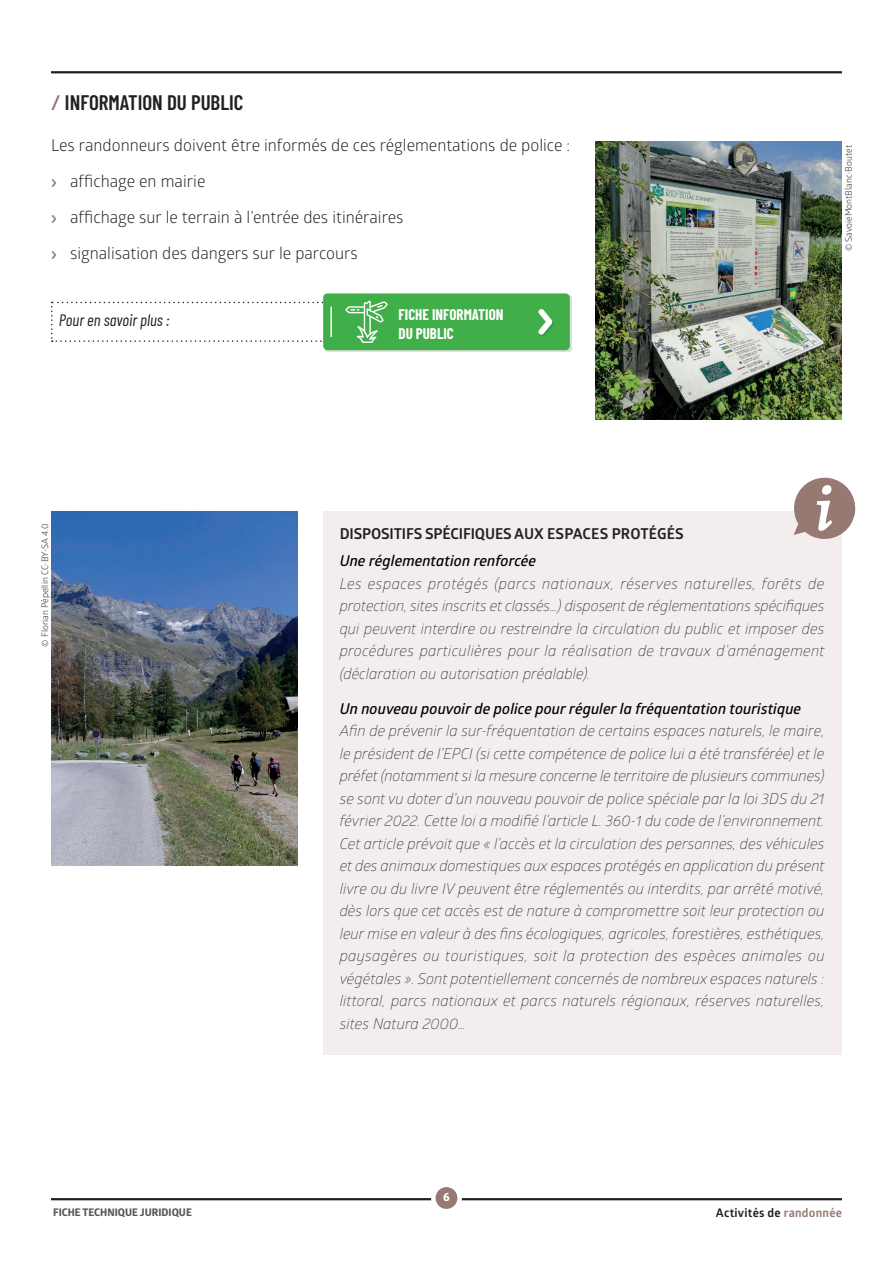
<style>
.page{position:relative;width:893px;height:1263px;background:#fff}
.page>*{position:absolute;margin:0;border:0;box-sizing:border-box;transform-origin:0 0}
.t1{font:600 21px "Barlow Condensed";color:#231f20}
.t2{font:16.5px/36px "Glober";color:#231f20}
.t3{font:italic 16.5px "Barlow Condensed";color:#231f20}
.t4{font:italic 300 15px/22.5px "Glober";color:#231f20;text-align:justify}
.t5{font:italic 600 15px "Glober";color:#000}
.t6{font:700 15px "Glober";letter-spacing:-.01em;color:#231f20}
.t7{font:700 15px/19.5px "Barlow Condensed";color:#fff}
.t8{font:700 12px "Glober";letter-spacing:.02em;color:#231f20}
.t9{font:700 12px "Globerx";color:#fff}
.t10{font:700 10.5px "Globerx";color:#57585a}
.t11{font:9px "Glober";color:#231f20}
.s1{color:#967972}
.s2{font-family:"Gravur";font-weight:700;font-stretch:condensed;color:#967972}
</style>
<div class="page">
<hr style="left:51px;top:71px;width:791px;height:2px;background:#231f20">
<hr style="left:51px;top:1198px;width:791px;height:2px;background:#231f20">
<svg style="left:433px;top:1185px;width:27px;height:26px"></svg>
<div style="left:431px;top:1182px;width:31px;height:31px;border:4px solid #fff;border-radius:50%"></div>
<img style="left:51px;top:511px;width:247px;height:355px">
<img style="left:595px;top:141px;width:247px;height:278px">
<div style="left:323px;top:511px;width:518px;height:543px;background:#f3eeed"></div>
<svg style="left:793px;top:477px;width:63px;height:64px"></svg>
<div style="left:325px;top:295px;width:246px;height:57px;background:#bfd3c0"></div>
<div style="left:323px;top:293px;width:247px;height:57px;background:#40ae49;border-radius:4px"></div>
<div style="left:540px;top:310px;width:14px;height:26px;background:#231f20;opacity:.15"></div>
<svg style="left:538px;top:309px;width:14px;height:26px"></svg>
<svg style="left:51px;top:301px;width:337px;height:42px"></svg>
<h1 class="t1" style="left:51px;top:88px;width:194px"><span class="s1">∕</span> INFORMATION DU PUBLIC</h1>
<p class="t2" style="left:51px;top:126px;width:521px">Les randonneurs doivent être informés de ces réglementations de police : <span class="s2">&gt;</span> affichage en mairie<br><span class="s2">&gt;</span> affichage sur le terrain à l’entrée des itinéraires<br><span class="s2">&gt;</span> signalisation des dangers sur le parcours</p>
<p class="t3" style="left:59px;top:308px;width:112px">Pour en savoir plus :</p>
<p class="t7" style="left:399px;top:304px;width:106px">FICHE INFORMATION<br>DU PUBLIC</p>
<p class="t11" style="left:842px;top:251px;width:107px;rotate:-90deg">© SavoieMontBlanc-Boutet</p>
<p class="t11" style="left:39px;top:647px;width:124px;rotate:-90deg">© Florian Pépellin CC-BY-SA 4.0</p>
<p class="t6" style="left:340px;top:523px;width:346px">DISPOSITIFS SPÉCIFIQUES AUX ESPACES PROTÉGÉS</p>
<p class="t5" style="left:340px;top:550px;width:198px">Une réglementation renforcée</p>
<p class="t4" style="left:340px;top:571px;width:486px">Les espaces protégés (parcs nationaux, réserves naturelles, forêts de protection, sites inscrits et classés…) disposent de réglementations spécifiques qui peuvent interdire ou restreindre la circulation du public et imposer des procédures particulières pour la réalisation de travaux d’aménagement (déclaration ou autorisation préalable).</p>
<p class="t5" style="left:340px;top:698px;width:463px">Un nouveau pouvoir de police pour réguler la fréquentation touristique</p>
<p class="t4" style="left:340px;top:719px;width:487px">Afin de prévenir la sur-fréquentation de certains espaces naturels, le maire, le président de l’EPCI (si cette compétence de police lui a été transférée) et le préfet (notamment si la mesure concerne le territoire de plusieurs communes) se sont vu doter d’un nouveau pouvoir de police spéciale par la loi 3DS du 21 février 2022. Cette loi a modifié l’article L. 360-1 du code de l’environnement.<br>Cet article prévoit que « l’accès et la circulation des personnes, des véhicules et des animaux domestiques aux espaces protégés en application du présent livre ou du livre IV peuvent être réglementés ou interdits, par arrêté motivé, dès lors que cet accès est de nature à compromettre soit leur protection ou leur mise en valeur à des fins écologiques, agricoles, forestières, esthétiques, paysagères ou touristiques, soit la protection des espèces animales ou végétales ». Sont potentiellement concernés de nombreux espaces naturels : littoral, parcs nationaux et parcs naturels régionaux, réserves naturelles, sites Natura 2000…</p>
<p class="t9" style="left:443px;top:1188px;width:8px">6</p>
<p class="t10" style="left:53px;top:1204px;width:140px">FICHE TECHNIQUE JURIDIQUE</p>
<p class="t8" style="left:716px;top:1204px;width:127px">Activités de <span class="s1">randonnée</span></p>
</div>
